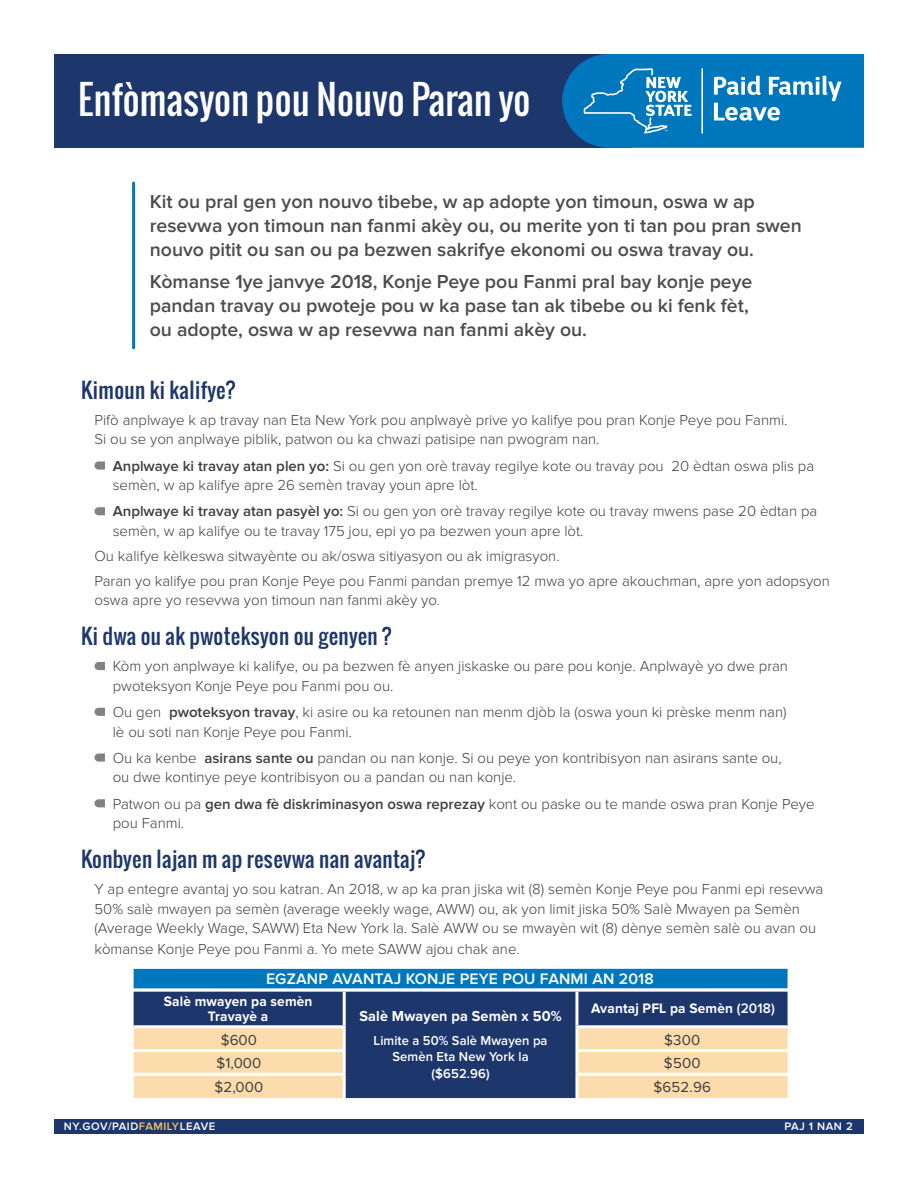
<style>
.page{position:relative;width:918px;height:1188px;background:#fff}
.page>*{position:absolute;margin:0;border:0;box-sizing:border-box;transform-origin:0 0}
.t1{font:39px "Oswald";letter-spacing:.01em;color:#fff;scale:.93 1}
.t2{font:21px "Oswald";letter-spacing:.02em;color:#1d366c}
.t3{font:600 19.5px/24px "Proxima Nova";color:#4b4c4d}
.t4{font:600 15.75px "Proxima Nova";letter-spacing:.01em;color:#fff}
.PFL_Body_Copy{font:300 15px/19.5px "Proxima Nova";color:#3e3e3f}
.t5{font:15px "Proxima Nova";letter-spacing:.01em;color:#3e3e3f}
.t6{font:700 15px "Proxima Nova";letter-spacing:.01em;color:#fff;scale:.96 1}
.t7{font:700 14.25px/15px "Proxima Nova";letter-spacing:.01em;color:#fff;text-align:center;scale:.96 1}
.t8{font:600 13.5px/16.5px "Proxima Nova";letter-spacing:.005em;color:#fff;text-align:center;scale:.96 1}
.t9{font:600 11.25px "Proxima Nova";letter-spacing:.05em;color:#fff}
.s1{font-weight:600}
.s2{color:#f9c063}
</style>
<div class="page">
<svg style="left:226px;top:380px;width:9px;height:19px"></svg>
<svg style="left:94px;top:461px;width:11px;height:9px"></svg>
<svg style="left:94px;top:507px;width:11px;height:8px"></svg>
<svg style="left:382px;top:627px;width:9px;height:18px"></svg>
<svg style="left:94px;top:662px;width:11px;height:8px"></svg>
<svg style="left:94px;top:708px;width:11px;height:8px"></svg>
<svg style="left:94px;top:754px;width:11px;height:8px"></svg>
<svg style="left:94px;top:799px;width:11px;height:8px"></svg>
<svg style="left:416px;top:849px;width:9px;height:19px"></svg>
<div style="left:54px;top:1119px;width:810px;height:15px;background:#1d366c"></div>
<hr style="left:132px;top:183px;width:3px;height:165px;background:#0077bd">
<div style="left:134px;top:969px;width:654px;height:19px;background:#0077bd"></div>
<div style="left:134px;top:992px;width:654px;height:35px;background:#1d366c"></div>
<svg style="left:134px;top:1027px;width:654px;height:71px;fill:#fcdcac"></svg>
<hr style="left:343px;top:992px;width:3px;height:33px;background:#fff">
<hr style="left:575px;top:992px;width:3px;height:33px;background:#fff">
<hr style="left:134px;top:1025px;width:212px;height:3px;background:#fff">
<hr style="left:575px;top:1025px;width:213px;height:3px;background:#fff">
<hr style="left:343px;top:1028px;width:3px;height:21px;background:#fff">
<hr style="left:575px;top:1028px;width:3px;height:21px;background:#fff">
<hr style="left:134px;top:1049px;width:212px;height:3px;background:#fff">
<hr style="left:343px;top:1052px;width:3px;height:21px;background:#fff">
<hr style="left:575px;top:1049px;width:213px;height:3px;background:#fff">
<hr style="left:575px;top:1052px;width:3px;height:21px;background:#fff">
<hr style="left:134px;top:1073px;width:212px;height:3px;background:#fff">
<hr style="left:343px;top:1076px;width:3px;height:22px;background:#fff">
<hr style="left:575px;top:1073px;width:213px;height:3px;background:#fff">
<hr style="left:575px;top:1076px;width:3px;height:22px;background:#fff">
<div style="left:54px;top:54px;width:577px;height:94px;background:#1d366c"></div>
<svg style="left:562px;top:54px;width:302px;height:94px"></svg>
<hr style="left:701px;top:68px;width:2px;height:66px;background:#fff">
<p class="t1" style="left:78px;top:69px;width:488px">Enfòmasyon pou Nouvo Paran yo</p>
<p class="t3" style="left:150px;top:189px;width:654px">Kit ou pral gen yon nouvo tibebe, w ap adopte yon timoun, oswa w ap resevwa yon timoun nan fanmi akèy ou, ou merite yon ti tan pou pran swen nouvo pitit ou san ou pa bezwen sakrifye ekonomi ou oswa travay ou.</p>
<p class="t3" style="left:150px;top:270px;width:604px">Kòmanse 1ye janvye 2018, Konje Peye pou Fanmi pral bay konje peye pandan travay ou pwoteje pou w ka pase tan ak tibebe ou ki fenk fèt, ou adopte, oswa w ap resevwa nan fanmi akèy ou.</p>
<p class="t2" style="left:81px;top:374px;width:146px">Kimoun ki kalifye</p>
<p class="PFL_Body_Copy" style="left:94px;top:410px;width:695px">Pifò anplwaye k ap travay nan Eta New York pou anplwayè prive yo kalifye pou pran Konje Peye pou Fanmi.<br>Si ou se yon anplwaye piblik, patwon ou ka chwazi patisipe nan pwogram nan.</p>
<p class="PFL_Body_Copy" style="left:113px;top:456px;width:703px"><span class="s1">Anplwaye ki travay atan plen yo:</span> Si ou gen yon orè travay regilye kote ou travay pou 20 èdtan oswa plis pa semèn, w ap kalifye apre 26 semèn travay youn apre lòt.</p>
<p class="PFL_Body_Copy" style="left:113px;top:502px;width:706px"><span class="s1">Anplwaye ki travay atan pasyèl yo:</span> Si ou gen yon orè travay regilye kote ou travay mwens pase 20 èdtan pa semèn, w ap kalifye ou te travay 175 jou, epi yo pa bezwen youn apre lòt.</p>
<p class="PFL_Body_Copy" style="left:94px;top:546px;width:467px">Ou kalifye kèlkeswa sitwayènte ou ak/oswa sitiyasyon ou ak imigrasyon.</p>
<p class="PFL_Body_Copy" style="left:94px;top:571px;width:737px">Paran yo kalifye pou pran Konje Peye pou Fanmi pandan premye 12 mwa yo apre akouchman, apre yon adopsyon oswa apre yo resevwa yon timoun nan fanmi akèy yo.</p>
<p class="t2" style="left:81px;top:620px;width:298px">Ki dwa ou ak pwoteksyon ou genyen</p>
<p class="PFL_Body_Copy" style="left:113px;top:657px;width:677px">Kòm yon anplwaye ki kalifye, ou pa bezwen fè anyen jiskaske ou pare pou konje. Anplwayè yo dwe pran pwoteksyon Konje Peye pou Fanmi pou ou.</p>
<p class="PFL_Body_Copy" style="left:113px;top:702px;width:675px">Ou gen <span class="s1">pwoteksyon travay</span>, ki asire ou ka retounen nan menm djòb la (oswa youn ki prèske menm nan) lè ou soti nan Konje Peye pou Fanmi.</p>
<p class="PFL_Body_Copy" style="left:113px;top:748px;width:670px">Ou ka kenbe <span class="s1">asirans sante ou</span> pandan ou nan konje. Si ou peye yon kontribisyon nan asirans sante ou, ou dwe kontinye peye kontribisyon ou a pandan ou nan konje.</p>
<p class="PFL_Body_Copy" style="left:113px;top:794px;width:703px">Patwon ou pa <span class="s1">gen dwa fè diskriminasyon oswa reprezay</span> kont ou paske ou te mande oswa pran Konje Peye pou Fanmi.</p>
<p class="t2" style="left:81px;top:843px;width:336px">Konbyen lajan m ap resevwa nan avantaj</p>
<p class="PFL_Body_Copy" style="left:94px;top:879px;width:730px">Y ap entegre avantaj yo sou katran. An 2018, w ap ka pran jiska wit (8) semèn Konje Peye pou Fanmi epi resevwa<br>50% salè mwayen pa semèn (average weekly wage, AWW) ou, ak yon limit jiska 50% Salè Mwayen pa Semèn (Average Weekly Wage, SAWW) Eta New York la. Salè AWW ou se mwayèn wit (8) dènye semèn salè ou avan ou</p>
<p class="PFL_Body_Copy" style="left:94px;top:939px;width:427px">kòmanse Konje Peye pou Fanmi a. Yo mete SAWW ajou chak ane.</p>
<p class="t4" style="left:266px;top:970px;width:389px">EGZANP AVANTAJ KONJE PEYE POU FANMI AN 2018</p>
<p class="t7" style="left:164px;top:994px;width:156px">Salè mwayen pa semèn<br>Travayè a</p>
<p class="t7" style="left:591px;top:1002px;width:193px">Avantaj PFL pa Semèn <span class="s1">(2018)</span></p>
<p class="t6" style="left:359px;top:1008px;width:212px">Salè Mwayen pa Semèn x 50%</p>
<p class="t8" style="left:374px;top:1032px;width:183px">Limite a 50% Salè Mwayen pa<br>Semèn Eta New York la</p>
<p class="t8" style="left:432px;top:1065px;width:62px">($652.96)</p>
<p class="t5" style="left:221px;top:1031px;width:38px">$600</p>
<p class="t5" style="left:664px;top:1031px;width:38px">$300</p>
<p class="t5" style="left:216px;top:1055px;width:46px">$1,000</p>
<p class="t5" style="left:664px;top:1055px;width:38px">$500</p>
<p class="t5" style="left:215px;top:1078px;width:50px">$2,000</p>
<p class="t5" style="left:654px;top:1078px;width:59px">$652.96</p>
<p class="t9" style="left:64px;top:1120px;width:153px">NY.GOV/PAID<span class="s2">FAMILY</span>LEAVE</p>
<p class="t9" style="left:785px;top:1120px;width:70px">PAJ 1 NAN 2</p>
</div>
